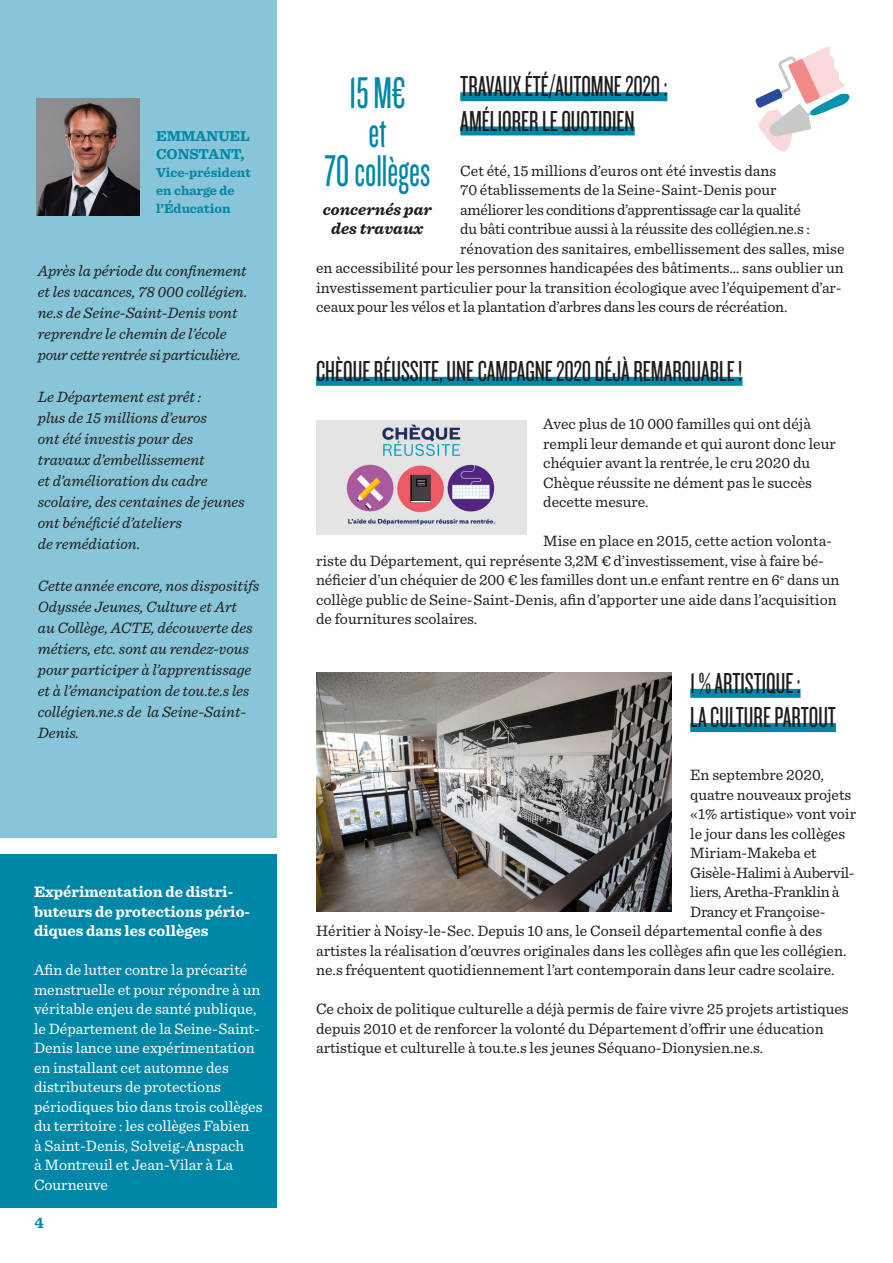
<style>
.page{position:relative;width:893px;height:1263px;background:#fff}
.page>*{position:absolute;margin:0;border:0;box-sizing:border-box;transform-origin:0 0}
.t1{font:46.05px/39px "Knockout 27 Junior Bantamwt";color:#0087a8;text-align:center;scale:.94 1}
.t2{font:30px/34.2px "Knockout 27 Junior Bantamwt";color:#1d1d1b}
.t3{font:italic 700 16.5px/19.5px "Sentinel";color:#1d1d1b;text-align:center}
.t4{font:15.75px/19.5px "Sentinel";color:#1d1d1b}
.t5{font:italic 15.75px/21px "Sentinel";color:#1d1d1b}
.t6{font:15.75px/19.5px "Sentinel";color:#fff}
.t7{font:15.75px "Sentinel";letter-spacing:-.02em;color:#1d1d1b}
.t8{font:700 15.75px/19.5px "Sentinel";color:#fff}
.t9{font:700 15.75px "Sentinel";color:#0087a8}
.t10{font:700 15px/18px "Sentinel";color:#0087a8}
.t11{font:700 13.5px/18px "Sentinel";color:#0087a8}
</style>
<div class="page">
<div style="left:0;top:854px;width:55px;height:354px;background:#0087a8"></div>
<div style="left:0;top:0;width:276px;height:838px;background:#88c5d8"></div>
<img style="left:36px;top:98px;width:103px;height:117px">
<svg style="left:755px;top:46px;width:95px;height:106px"></svg>
<div style="left:460px;top:92px;width:207px;height:9px;background:#0087a8"></div>
<div style="left:460px;top:126px;width:175px;height:9px;background:#0087a8"></div>
<div style="left:316px;top:377px;width:426px;height:9px;background:#0087a8"></div>
<div style="left:690px;top:689px;width:110px;height:9px;background:#0087a8"></div>
<div style="left:690px;top:723px;width:146px;height:9px;background:#0087a8"></div>
<img style="left:316px;top:420px;width:210px;height:114px">
<img style="left:316px;top:673px;width:356px;height:238px">
<div style="left:21px;top:854px;width:255px;height:354px;background:#0087a8"></div>
<p class="t10" style="left:156px;top:126px;width:95px">EMMANUEL<br>CONSTANT,</p>
<p class="t11" style="left:156px;top:162px;width:96px">Vice-président en charge de l’Éducation</p>
<p class="t5" style="left:38px;top:259px;width:211px">Après la période du confinement et les vacances, 78 000 collégien. ne.s de Seine-Saint-Denis vont reprendre le chemin de l’école pour cette rentrée si particulière.</p>
<p class="t5" style="left:38px;top:385px;width:208px">Le Département est prêt :<br>plus de 15 millions d’euros<br>ont été investis pour des travaux d’embellissement<br>et d’amélioration du cadre scolaire, des centaines de jeunes ont bénéficié d’ateliers<br>de remédiation.</p>
<p class="t5" style="left:38px;top:574px;width:223px">Cette année encore, nos dispositifs<br>Odyssée Jeunes, Culture et Art<br>au Collège, ACTE, découverte des métiers, etc. sont au rendez-vous pour participer à l’apprentissage et à l’émancipation de tou.te.s les collégien.ne.s de la Seine-Saint-<br>Denis.</p>
<p class="t8" style="left:34px;top:881px;width:218px">Expérimentation de distri&shy;buteurs de protections pério&shy;diques dans les collèges</p>
<p class="t6" style="left:34px;top:959px;width:230px">Afin de lutter contre la précarité menstruelle et pour répondre à un véritable enjeu de santé publique, le Département de la Seine-Saint-<br>Denis lance une expérimentation en installant cet automne des distributeurs de protections périodiques bio dans trois collèges du territoire : les collèges Fabien<br>à Saint-Denis, Solveig-Anspach<br>à Montreuil et Jean-Vilar à La<br>Courneuve</p>
<p class="t9" style="left:35px;top:1210px;width:11px">4</p>
<h2 class="t2" style="left:460px;top:69px;width:209px">TRAVAUX ÉTÉ/AUTOMNE 2020 :<br>AMÉLIORER LE QUOTIDIEN</h2>
<p class="t4" style="left:460px;top:160px;width:317px">Cet été, 15 millions d’euros ont été investis dans</p>
<p class="t4" style="left:460px;top:179px;width:318px">70 établissements de la Seine-Saint-Denis pour</p>
<p class="t7" style="left:460px;top:197px;width:342px">améliorer les conditions d’apprentissage car la qualité</p>
<p class="t4" style="left:460px;top:218px;width:351px">du bâti contribue aussi à la réussite des collégien.ne.s :</p>
<p class="t4" style="left:460px;top:238px;width:386px">rénovation des sanitaires, embellissement des salles, mise</p>
<p class="t4" style="left:316px;top:257px;width:529px">en accessibilité pour les personnes handicapées des bâtiments… sans oublier un</p>
<p class="t4" style="left:316px;top:277px;width:527px">investissement particulier pour la transition écologique avec l’équipement d’ar-</p>
<p class="t4" style="left:316px;top:296px;width:473px">ceaux pour les vélos et la plantation d’arbres dans les cours de récréation.</p>
<h1 class="t1" style="left:325px;top:72px;width:114px">15 M€<br>et<br>70 collèges</h1>
<p class="t3" style="left:323px;top:198px;width:110px">concernés par des travaux</p>
<h2 class="t2" style="left:316px;top:353px;width:428px">CHÈQUE RÉUSSITE, UNE CAMPAGNE 2020 DÉJÀ REMARQUABLE !</h2>
<p class="t4" style="left:543px;top:413px;width:294px">Avec plus de 10 000 familles qui ont déjà rempli leur demande et qui auront donc leur chéquier avant la rentrée, le cru 2020 du Chèque réussite ne dément pas le succès decette mesure.</p>
<p class="t4" style="left:316px;top:530px;width:525px;text-indent:227px">Mise en place en 2015, cette action volonta&shy;riste du Département, qui représente 3,2M € d’investissement, vise à faire bé&shy;néficier d’un chéquier de 200 € les familles dont un.e enfant rentre en 6<sup>e</sup> dans un collège public de Seine-Saint-Denis, afin d’apporter une aide dans l’acquisition de fournitures scolaires.</p>
<h2 class="t2" style="left:690px;top:665px;width:147px">1 % ARTISTIQUE :<br>LA CULTURE PARTOUT</h2>
<p class="t4" style="left:690px;top:764px;width:135px">En septembre 2020,</p>
<p class="t4" style="left:690px;top:784px;width:163px">quatre nouveaux projets</p>
<p class="t4" style="left:690px;top:803px;width:167px">«1% artistique» vont voir</p>
<p class="t4" style="left:690px;top:823px;width:156px">le jour dans les collèges</p>
<p class="t4" style="left:690px;top:842px;width:128px">Miriam-Makeba et</p>
<p class="t7" style="left:690px;top:860px;width:166px">Gisèle-Halimi à Aubervil-</p>
<p class="t7" style="left:690px;top:880px;width:151px">liers, Aretha-Franklin à</p>
<p class="t7" style="left:690px;top:899px;width:137px">Drancy et Françoise-</p>
<p class="t4" style="left:316px;top:920px;width:508px">Héritier à Noisy-le-Sec. Depuis 10 ans, le Conseil départemental confie à des</p>
<p class="t4" style="left:316px;top:939px;width:532px">artistes la réalisation d’œuvres originales dans les collèges afin que les collégien.</p>
<p class="t4" style="left:316px;top:959px;width:520px">ne.s fréquentent quotidiennement l’art contemporain dans leur cadre scolaire.</p>
<p class="t4" style="left:316px;top:998px;width:534px">Ce choix de politique culturelle a déjà permis de faire vivre 25 projets artistiques depuis 2010 et de renforcer la volonté du Département d’offrir une éducation artistique et culturelle à tou.te.s les jeunes Séquano-Dionysien.ne.s.</p>
</div>
